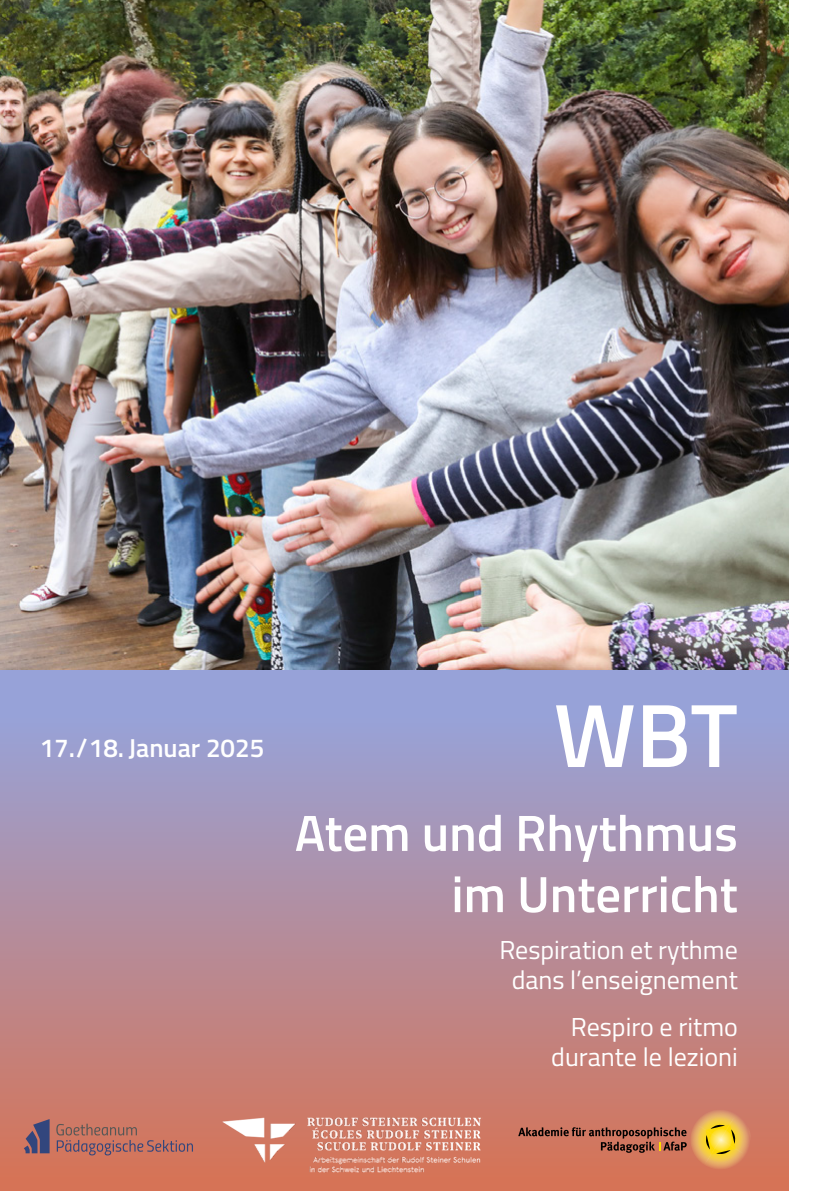
<style>
.page{position:relative;width:840px;height:1191px;background:#fff}
.page>*{position:absolute;margin:0;border:0;box-sizing:border-box;transform-origin:0 0}
.t1{font:600 90px "Titillium";color:#fff}
.t2{font:600 51px/61.2px "Titillium";color:#fff;text-align:right}
.t3{font:26px/30px "Titillium";color:#fff;text-align:center}
.t4{font:600 26px "Titillium";color:#fff}
</style>
<div class="page">
<div style="left:0;top:669px;width:788px;height:522px;background:linear-gradient(to bottom,#92a6e3,#d77354)"></div>
<img style="left:221px;top:1115px;width:261px;height:59px">
<img style="left:0;top:0;width:788px;height:669px">
<svg style="left:518px;top:1106px;width:235px;height:66px;background:#c77b57"></svg>
<svg style="left:24px;top:1119px;width:26px;height:34px"></svg>
<svg style="left:56px;top:1123px;width:137px;height:32px;background:#b87063"></svg>
<p class="t4" style="left:40px;top:728px;width:226px">17./18. Januar 2025</p>
<h1 class="t1" style="left:553px;top:668px;width:185px">WBT</h1>
<h2 class="t2" style="left:295px;top:800px;width:444px">Atem und Rhythmus im Unterricht</h2>
<p class="t3" style="left:499px;top:933px;width:240px">Respiration et rythme dans l’enseignement</p>
<p class="t3" style="left:551px;top:1010px;width:188px;text-align:right">Respiro e ritmo durante le lezioni</p>
</div>
